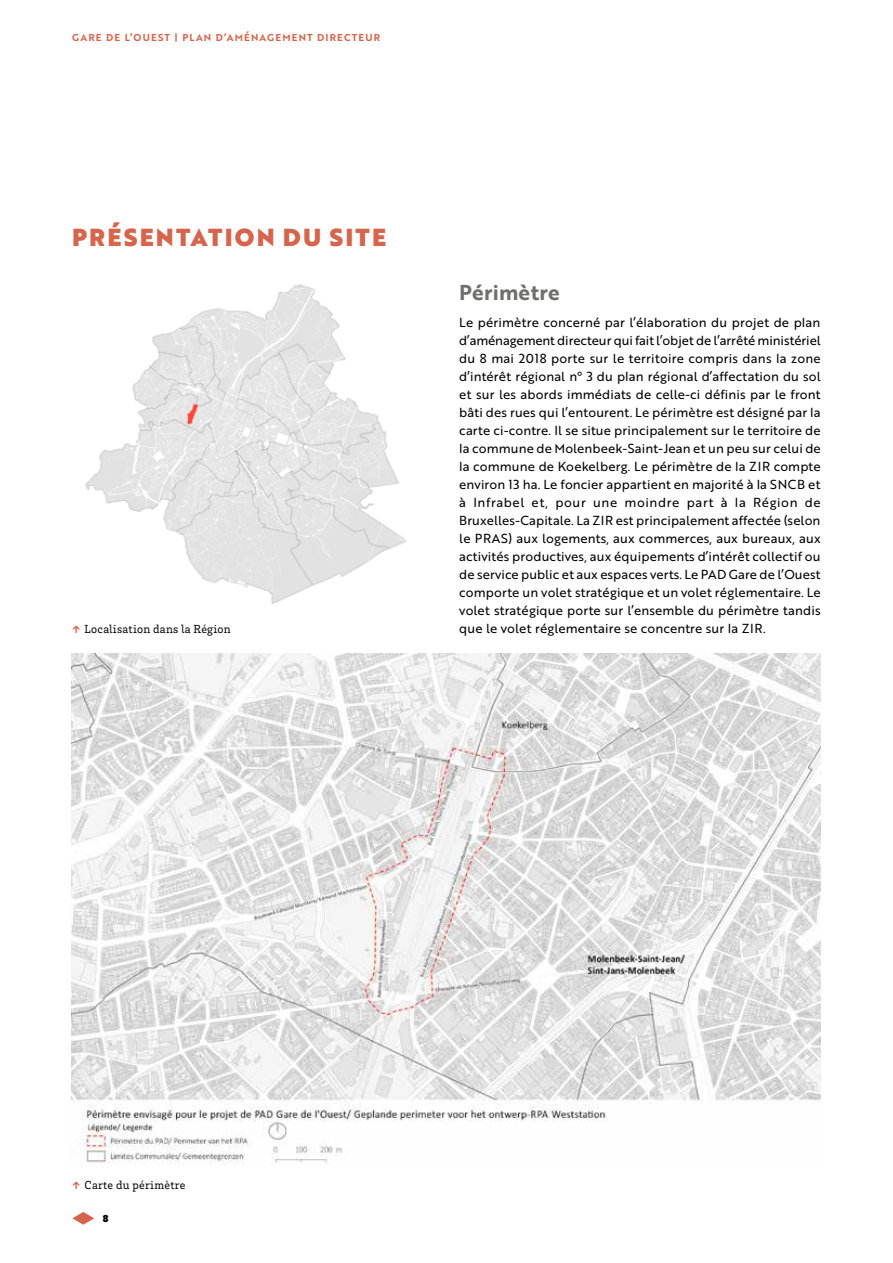
<style>
.page{position:relative;width:893px;height:1263px;background:#fff}
.page>*{position:absolute;margin:0;border:0;box-sizing:border-box;transform-origin:0 0}
.t1{font:24px "Brother 1816 Black";letter-spacing:.09em;color:#d5654c}
.t2{font:21px "Brother 1816 Bold";letter-spacing:.01em;color:#6f6f6e}
.t3{font:12.75px/18px "Brother 1816 Regular";letter-spacing:.01em;color:#000;text-align:justify}
.t4{font:12px "Brix Slab";letter-spacing:.025em;color:#000}
.t5{font:9.75px "Brother 1816 Bold";letter-spacing:.12em;color:#d5654c}
.t6{font:9.75px "Brother 1816 Black";color:#000}
.s1{font-weight:900;color:#d5654c}
</style>
<div class="page">
<svg style="left:72px;top:1212px;width:22px;height:13px"></svg>
<img style="left:85px;top:284px;width:322px;height:320px">
<img style="left:72px;top:654px;width:748px;height:511px">
<p class="t5" style="left:72px;top:30px;width:309px">GARE DE L’OUEST | PLAN D’AMÉNAGEMENT DIRECTEUR</p>
<h1 class="t1" style="left:72px;top:218px;width:315px">PRÉSENTATION DU SITE</h1>
<p class="t4" style="left:72px;top:621px;width:160px"><span class="s1">↑</span> Localisation dans la Région</p>
<h2 class="t2" style="left:459px;top:276px;width:102px">Périmètre</h2>
<p class="t3" style="left:459px;top:312px;width:363px">Le périmètre concerné par l’élaboration du projet de plan d’aménagement directeur qui fait l’objet de l’arrêté ministériel du 8 mai 2018 porte sur le territoire compris dans la zone d’intérêt régional n° 3 du plan régional d’affectation du sol et sur les abords immédiats de celle-ci définis par le front bâti des rues qui l’entourent. Le périmètre est désigné par la carte ci-contre. Il se situe principalement sur le territoire de la commune de Molenbeek-Saint-Jean et un peu sur celui de la commune de Koekelberg. Le périmètre de la ZIR compte environ 13 ha. Le foncier appartient en majorité à la SNCB et à Infrabel et, pour une moindre part à la Région de Bruxelles-Capitale. La ZIR est principalement affectée (selon le PRAS) aux logements, aux commerces, aux bureaux, aux activités productives, aux équipements d’intérêt collectif ou de service public et aux espaces verts. Le PAD Gare de l’Ouest comporte un volet stratégique et un volet réglementaire. Le volet stratégique porte sur l’ensemble du périmètre tandis que le volet réglementaire se concentre sur la ZIR.</p>
<p class="t4" style="left:72px;top:1177px;width:115px"><span class="s1">↑</span> Carte du périmètre</p>
<p class="t6" style="left:103px;top:1211px;width:7px">8</p>
</div>
